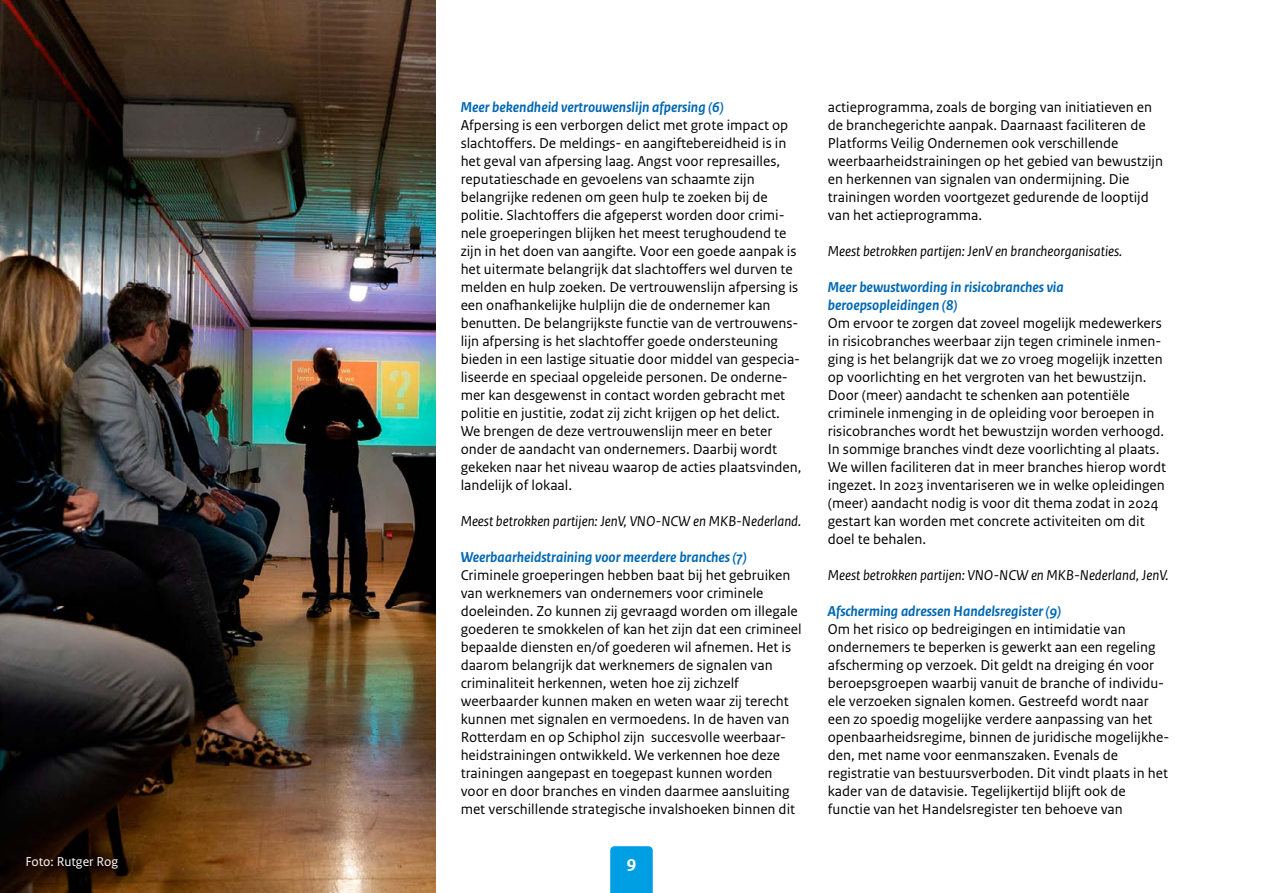
<style>
.page{position:relative;width:1263px;height:893px;background:#fff}
.page>*{position:absolute;margin:0;border:0;box-sizing:border-box;transform-origin:0 0}
.t1{font:700 18px "Rijksoverheid Sans Text";color:#fff}
.P_10_RO_Broodtekst_S{font:15px/18px "Rijksoverheid Sans Text";color:#000}
.H4_05_RO_Alineakop_S{font:italic 700 15px/18px "Rijksoverheid Sans Text";color:#0068b3}
.P_10_RO_Body_curs{font:italic 15px "Rijksoverheid Sans Text";color:#000}
.Fotobijschrift{font:13.5px "Rijksoverheid Sans Text";color:#fff}
</style>
<div class="page">
<div style="left:610px;top:846px;width:43px;height:47px;background:#009ee3"></div>
<img style="left:0;top:0;width:435px;height:893px">
<p class="Fotobijschrift" style="left:26px;top:853px;width:94px">Foto: Rutger Rog</p>
<h4 class="H4_05_RO_Alineakop_S" style="left:461px;top:98px;width:264px">Meer bekendheid vertrouwenslijn afpersing (6)</h4>
<p class="P_10_RO_Broodtekst_S" style="left:461px;top:116px;width:342px">Afpersing is een verborgen delict met grote impact op slachtoffers. De meldings- en aangiftebereidheid is in het geval van afpersing laag. Angst voor represailles, reputatieschade en gevoelens van schaamte zijn belangrijke redenen om geen hulp te zoeken bij de politie. Slachtoffers die afgeperst worden door crimi&shy;nele groeperingen blijken het meest terughoudend te zijn in het doen van aangifte. Voor een goede aanpak is het uitermate belangrijk dat slachtoffers wel durven te melden en hulp zoeken. De vertrouwenslijn afpersing is een onafhankelijke hulplijn die de ondernemer kan benutten. De belangrijkste functie van de vertrouwens&shy;lijn afpersing is het slachtoffer goede ondersteuning bieden in een lastige situatie door middel van gespecia&shy;liseerde en speciaal opgeleide personen. De onderne&shy;mer kan desgewenst in contact worden gebracht met politie en justitie, zodat zij zicht krijgen op het delict.<br>We brengen de deze vertrouwenslijn meer en beter onder de aandacht van ondernemers. Daarbij wordt gekeken naar het niveau waarop de acties plaatsvinden, landelijk of lokaal.</p>
<p class="P_10_RO_Body_curs" style="left:461px;top:512px;width:342px">Meest betrokken partijen: JenV, VNO-NCW en MKB-Nederland.</p>
<h4 class="H4_05_RO_Alineakop_S" style="left:461px;top:548px;width:288px">Weerbaarheidstraining voor meerdere branches (7)</h4>
<p class="P_10_RO_Broodtekst_S" style="left:461px;top:566px;width:342px">Criminele groeperingen hebben baat bij het gebruiken van werknemers van ondernemers voor criminele doeleinden. Zo kunnen zij gevraagd worden om illegale goederen te smokkelen of kan het zijn dat een crimineel bepaalde diensten en/of goederen wil afnemen. Het is daarom belangrijk dat werknemers de signalen van criminaliteit herkennen, weten hoe zij zichzelf weerbaarder kunnen maken en weten waar zij terecht kunnen met signalen en vermoedens. In de haven van Rotterdam en op Schiphol zijn succesvolle weerbaar&shy;heidstrainingen ontwikkeld. We verkennen hoe deze trainingen aangepast en toegepast kunnen worden voor en door branches en vinden daarmee aansluiting met verschillende strategische invalshoeken binnen dit</p>
<p class="t1" style="left:627px;top:855px;width:11px">9</p>
<p class="P_10_RO_Broodtekst_S" style="left:828px;top:98px;width:337px">actieprogramma, zoals de borging van initiatieven en de branchegerichte aanpak. Daarnaast faciliteren de Platforms Veilig Ondernemen ook verschillende weerbaarheidstrainingen op het gebied van bewustzijn en herkennen van signalen van ondermijning. Die trainingen worden voortgezet gedurende de looptijd van het actieprogramma.</p>
<p class="P_10_RO_Body_curs" style="left:828px;top:242px;width:296px">Meest betrokken partijen: JenV en brancheorganisaties.</p>
<h4 class="H4_05_RO_Alineakop_S" style="left:828px;top:278px;width:237px">Meer bewustwording in risicobranches via beroepsopleidingen (8)</h4>
<p class="P_10_RO_Broodtekst_S" style="left:828px;top:314px;width:340px">Om ervoor te zorgen dat zoveel mogelijk medewerkers in risicobranches weerbaar zijn tegen criminele inmen&shy;ging is het belangrijk dat we zo vroeg mogelijk inzetten op voorlichting en het vergroten van het bewustzijn.<br>Door (meer) aandacht te schenken aan potentiële criminele inmenging in de opleiding voor beroepen in risicobranches wordt het bewustzijn worden verhoogd.<br>In sommige branches vindt deze voorlichting al plaats.<br>We willen faciliteren dat in meer branches hierop wordt ingezet. In 2023 inventariseren we in welke opleidingen (meer) aandacht nodig is voor dit thema zodat in 2024 gestart kan worden met concrete activiteiten om dit doel te behalen.</p>
<p class="P_10_RO_Body_curs" style="left:828px;top:566px;width:342px">Meest betrokken partijen: VNO-NCW en MKB-Nederland, JenV.</p>
<h4 class="H4_05_RO_Alineakop_S" style="left:828px;top:602px;width:235px">Afscherming adressen Handelsregister (9)</h4>
<p class="P_10_RO_Broodtekst_S" style="left:828px;top:620px;width:343px">Om het risico op bedreigingen en intimidatie van ondernemers te beperken is gewerkt aan een regeling afscherming op verzoek. Dit geldt na dreiging én voor beroepsgroepen waarbij vanuit de branche of individu&shy;ele verzoeken signalen komen. Gestreefd wordt naar een zo spoedig mogelijke verdere aanpassing van het openbaarheidsregime, binnen de juridische mogelijkhe&shy;den, met name voor eenmanszaken. Evenals de registratie van bestuursverboden. Dit vindt plaats in het kader van de datavisie. Tegelijkertijd blijft ook de functie van het Handelsregister ten behoeve van</p>
</div>
